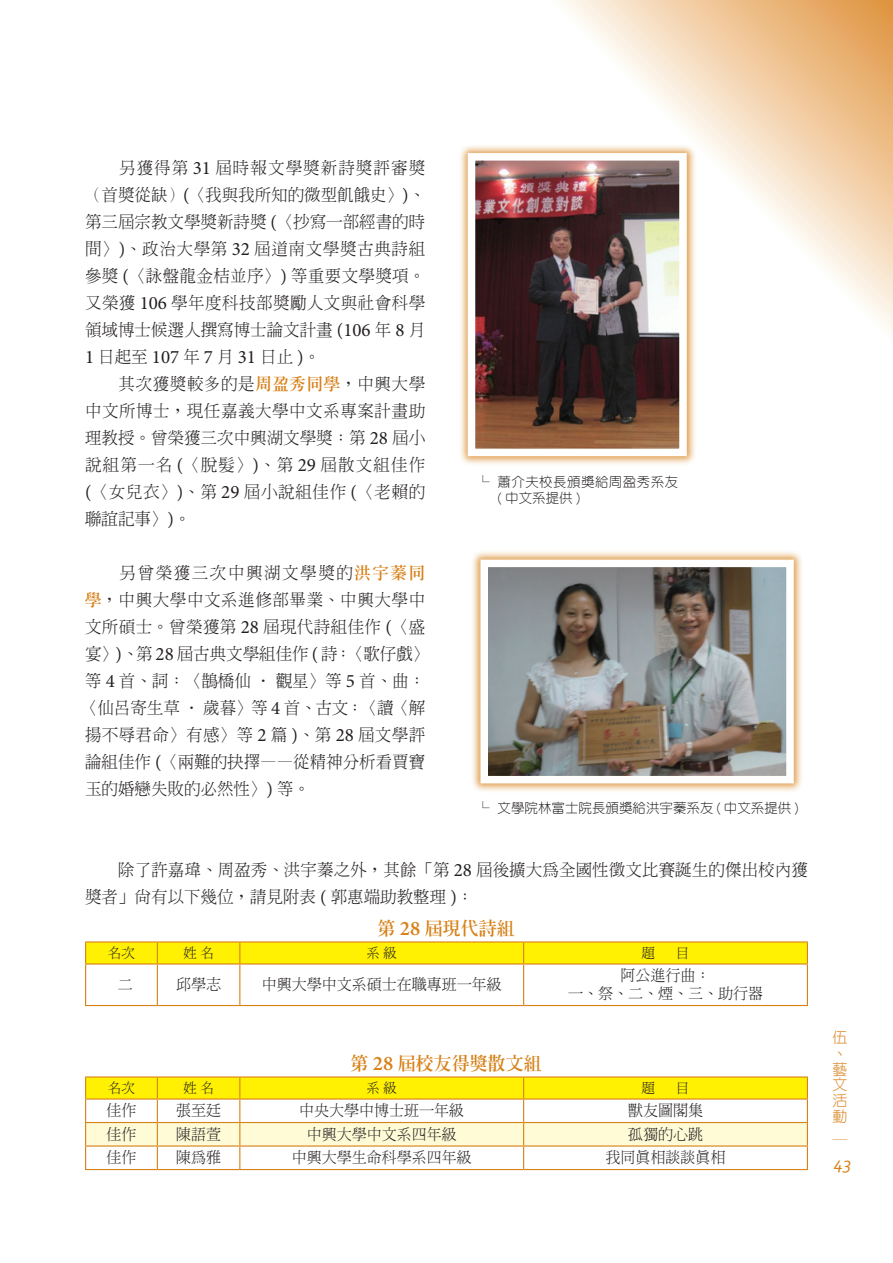
<style>
.page{position:relative;width:893px;height:1263px;background:#fff}
.page>*{position:absolute;margin:0;border:0;box-sizing:border-box;transform-origin:0 0}
.t1{font:18.9px "Minion Pro";color:#231f20}
.t2{font:800 18px "AR Ming B5";color:#d78118}
.t3{font:italic 18px "Corbel";color:#d78118}
.t4{font:300 16.5px/27px "AR Ming B5";letter-spacing:.005em;color:#231f20;text-align:justify}
.t5{font:300 15px/18px "AR Ming B5";color:#231f20;text-align:center}
.t6{font:500 15px/15.8px "AR Yuan B5";color:#df9642;text-align:justify}
.t7{font:15px "DF Yuan Std W5";color:#df9642}
.t8{font:300 13.5px "AR Yuan B5";color:#231f20}
.t9{font:300 13.5px/16.2px "AR Yuan B5";letter-spacing:.03em;color:#231f20}
.t10{font:300 13.5px "AR Ming B5";letter-spacing:.255em;color:#231f20}
.s1{font-family:"Minion Pro";font-weight:400;font-size:18.9px}
.s2{font-family:"Adobe Ming Std"}
.s3{font-family:"Minion Pro";font-weight:400;font-size:18.6px}
.s4{font-family:"AR Ming B5";font-weight:300;font-size:16.5px}
.s5{font-size:18.6px}
.s6{font-family:"Adobe Ming Std";font-weight:300;font-size:16.5px}
.s7{font-weight:800;color:#d78118}
.s8{font-family:"ARR Gothic 1";font-size:13.2px}
.s9{font-family:"Minion Pro";font-weight:600;font-size:20.7px}
</style>
<div class="page">
<svg style="left:561px;top:0;width:332px;height:332px"></svg>
<div style="left:471px;top:550px;width:332px;height:243px;background:#d78118;opacity:.75"></div>
<svg style="left:477px;top:556px;width:320px;height:231px;background:#96938c"></svg>
<div style="left:458px;top:143px;width:239px;height:323px;background:#d78118;opacity:.75"></div>
<img style="left:464px;top:149px;width:226px;height:311px">
<hr style="left:85px;top:941px;width:72px;height:1px;background:#d78118">
<hr style="left:157px;top:941px;width:83px;height:1px;background:#d78118">
<hr style="left:240px;top:941px;width:284px;height:1px;background:#d78118">
<hr style="left:524px;top:941px;width:284px;height:1px;background:#d78118">
<div style="left:85px;top:942px;width:723px;height:21px;background:#fff101"></div>
<hr style="left:85px;top:963px;width:72px;height:1px;background:#d78118">
<hr style="left:85px;top:964px;width:1px;height:41px;background:#d78118">
<hr style="left:157px;top:963px;width:83px;height:1px;background:#d78118">
<hr style="left:157px;top:964px;width:1px;height:41px;background:#d78118">
<hr style="left:240px;top:963px;width:284px;height:1px;background:#d78118">
<hr style="left:239px;top:964px;width:1px;height:41px;background:#d78118">
<hr style="left:524px;top:963px;width:284px;height:1px;background:#d78118">
<hr style="left:523px;top:964px;width:1px;height:41px;background:#d78118">
<hr style="left:807px;top:964px;width:1px;height:41px;background:#d78118">
<hr style="left:85px;top:1005px;width:72px;height:1px;background:#d78118">
<hr style="left:157px;top:1005px;width:83px;height:1px;background:#d78118">
<hr style="left:240px;top:1005px;width:284px;height:1px;background:#d78118">
<hr style="left:524px;top:1005px;width:284px;height:1px;background:#d78118">
<hr style="left:85px;top:1076px;width:72px;height:1px;background:#d78118">
<hr style="left:157px;top:1076px;width:83px;height:1px;background:#d78118">
<hr style="left:240px;top:1076px;width:284px;height:1px;background:#d78118">
<hr style="left:524px;top:1076px;width:284px;height:1px;background:#d78118">
<svg style="left:85px;top:1077px;width:723px;height:92px"></svg>
<hr style="left:85px;top:1169px;width:72px;height:1px;background:#d78118">
<hr style="left:157px;top:1169px;width:83px;height:1px;background:#d78118">
<hr style="left:240px;top:1169px;width:284px;height:1px;background:#d78118">
<hr style="left:524px;top:1169px;width:284px;height:1px;background:#d78118">
<p class="t4" style="left:85px;top:155px;width:342px">　　另獲得第 <span class="s1">31</span> 屆時報文學獎新詩獎評審獎<span class="s2">（</span>首獎從缺<span class="s2">）</span><span class="s3">(</span><span class="s2">〈</span>我與我所知的微型飢餓史<span class="s2">〉</span><span class="s3">)</span><span class="s2">、</span>第三屆宗教文學獎新詩獎 <span class="s3">(</span><span class="s2">〈</span>抄寫一部經書的時間<span class="s2">〉</span><span class="s3">)</span><span class="s2">、</span>政治大學第 <span class="s1">32</span> 屆道南文學獎古典詩組參獎 <span class="s3">(</span><span class="s2">〈</span>詠盤龍金桔並序<span class="s2">〉</span><span class="s3">)</span> 等重要文學獎項<span class="s2">。</span>又榮獲 <span class="s1">106</span> 學年度科技部獎勵人文與社會科學領域博士候選人撰寫博士論文計畫 <span class="s3">(</span><span class="s1">106</span> 年 <span class="s1">8</span> 月</p>
<p class="t1" style="left:85px;top:345px;width:237px">1<span class="s4">日起至</span>107<span class="s4">年</span>7<span class="s4">月</span>31<span class="s4">日止</span><span class="s5">)</span><span class="s6">。</span></p>
<p class="t4" style="left:85px;top:371px;width:342px">　　其次獲獎較多的是<span class="s7">周盈秀同學</span><span class="s2">，</span>中興大學中文所博士<span class="s2">，</span>現任嘉義大學中文系專案計畫助理教授<span class="s2">。</span>曾榮獲三次中興湖文學獎<span class="s2">：</span>第 <span class="s1">28</span> 屆小說組第一名 <span class="s3">(</span><span class="s2">〈</span>脫髮<span class="s2">〉</span><span class="s3">)</span><span class="s2">、</span>第 <span class="s1">29</span> 屆散文組佳作<span class="s3">(</span><span class="s2">〈</span>女兒衣<span class="s2">〉</span><span class="s3">)</span><span class="s2">、</span>第 <span class="s1">29</span> 屆小說組佳作 <span class="s3">(</span><span class="s2">〈</span>老賴的聯誼記事<span class="s2">〉</span><span class="s3">)</span><span class="s2">。</span></p>
<p class="t4" style="left:81px;top:560px;width:350px;text-align:left">　　另曾榮獲三次中興湖文學獎的<span class="s7">洪宇蓁同學</span><span class="s2">，</span>中興大學中文系進修部畢業<span class="s2">、</span>中興大學中文所碩士<span class="s2">。</span>曾榮獲第 <span class="s1">28</span> 屆現代詩組佳作 <span class="s3">(</span><span class="s2">〈</span>盛宴<span class="s2">〉</span><span class="s3">)</span><span class="s2">、</span>第 <span class="s1">28</span> 屆古典文學組佳作 <span class="s3">(</span> 詩<span class="s2">：〈</span>歌仔戲<span class="s2">〉</span>等 <span class="s1">4</span> 首<span class="s2">、</span>詞<span class="s2">：〈</span>鵲橋仙 ‧ 觀星<span class="s2">〉</span>等 <span class="s1">5</span> 首<span class="s2">、</span>曲<span class="s2">：〈</span>仙呂寄生草 ‧ 歲暮<span class="s2">〉</span>等 <span class="s1">4</span> 首<span class="s2">、</span>古文<span class="s2">：〈</span>讀<span class="s2">〈</span>解揚不辱君命<span class="s2">〉</span>有感<span class="s2">〉</span>等 <span class="s1">2</span> 篇 <span class="s3">)</span><span class="s2">、</span>第 <span class="s1">28</span> 屆文學評論組佳作 <span class="s3">(</span><span class="s2">〈</span>兩難的抉擇<span class="s2">——</span>從精神分析看賈寶玉的婚戀失敗的必然性<span class="s2">〉</span><span class="s3">)</span> 等<span class="s2">。</span></p>
<p class="t9" style="left:497px;top:473px;width:182px;text-indent:-21px">└ 蕭介夫校長頒獎給周盈秀系友<span class="s8">(</span> 中文系提供 <span class="s8">)</span></p>
<p class="t8" style="left:476px;top:801px;width:324px">└ 文學院林富士院長頒獎給洪宇蓁系友 <span class="s8">(</span> 中文系提供 <span class="s8">)</span></p>
<p class="t4" style="left:85px;top:857px;width:724px">　　除了許嘉瑋<span class="s2">、</span>周盈秀<span class="s2">、</span>洪宇蓁之外<span class="s2">，</span>其餘<span class="s2">「</span>第 <span class="s1">28</span> 屆後擴大為全國性徵文比賽誕生的傑出校內獲獎者</p>
<p class="t4" style="left:85px;top:884px;width:390px">　　<span class="s2">」</span>尚有以下幾位<span class="s2">，</span>請見附表 <span class="s3">(</span> 郭惠端助教整理 <span class="s3">)</span><span class="s2">：</span></p>
<p class="t2" style="left:377px;top:919px;width:139px">第 <span class="s9">28</span> 屆現代詩組</p>
<p class="t10" style="left:108px;top:946px;width:28px">名次</p>
<p class="t10" style="left:183px;top:946px;width:32px">姓名</p>
<p class="t10" style="left:366px;top:946px;width:32px">系級</p>
<p class="t10" style="left:642px;top:946px;width:15px">題</p>
<p class="t10" style="left:676px;top:946px;width:15px">目</p>
<p class="t5" style="left:118px;top:976px;width:16px">二</p>
<p class="t5" style="left:176px;top:976px;width:46px">邱學志</p>
<p class="t5" style="left:262px;top:976px;width:241px">中興大學中文系碩士在職專班一年級</p>
<p class="t5" style="left:568px;top:967px;width:196px">阿公進行曲<span class="s2">：<br></span>一<span class="s2">、</span>祭<span class="s2">、</span>二<span class="s2">、</span>煙<span class="s2">、</span>三<span class="s2">、</span>助行器</p>
<p class="t2" style="left:350px;top:1054px;width:193px">第 <span class="s9">28</span> 屆校友得獎散文組</p>
<p class="t10" style="left:108px;top:1081px;width:28px">名次</p>
<p class="t10" style="left:183px;top:1081px;width:32px">姓名</p>
<p class="t10" style="left:366px;top:1081px;width:32px">系級</p>
<p class="t10" style="left:642px;top:1081px;width:15px">題</p>
<p class="t10" style="left:676px;top:1081px;width:15px">目</p>
<p class="t5" style="left:106px;top:1102px;width:31px">佳作</p>
<p class="t5" style="left:176px;top:1102px;width:47px">張至廷</p>
<p class="t5" style="left:299px;top:1102px;width:167px">中央大學中博士班一年級</p>
<p class="t5" style="left:628px;top:1102px;width:76px">獸友圖閣集</p>
<p class="t5" style="left:106px;top:1125px;width:31px">佳作</p>
<p class="t5" style="left:176px;top:1125px;width:46px">陳語萱</p>
<p class="t5" style="left:307px;top:1125px;width:151px">中興大學中文系四年級</p>
<p class="t5" style="left:628px;top:1125px;width:76px">孤獨的心跳</p>
<p class="t5" style="left:106px;top:1149px;width:31px">佳作</p>
<p class="t5" style="left:176px;top:1149px;width:46px">陳為雅</p>
<p class="t5" style="left:292px;top:1149px;width:181px">中興大學生命科學系四年級</p>
<p class="t5" style="left:605px;top:1149px;width:121px">我同真相談談真相</p>
<p class="t6" style="left:832px;top:1029px;width:16px">伍</p>
<p class="t7" style="left:832px;top:1045px;width:11px">、</p>
<p class="t6" style="left:832px;top:1061px;width:16px">藝文活動＿</p>
<p class="t3" style="left:833px;top:1152px;width:23px">43</p>
</div>
